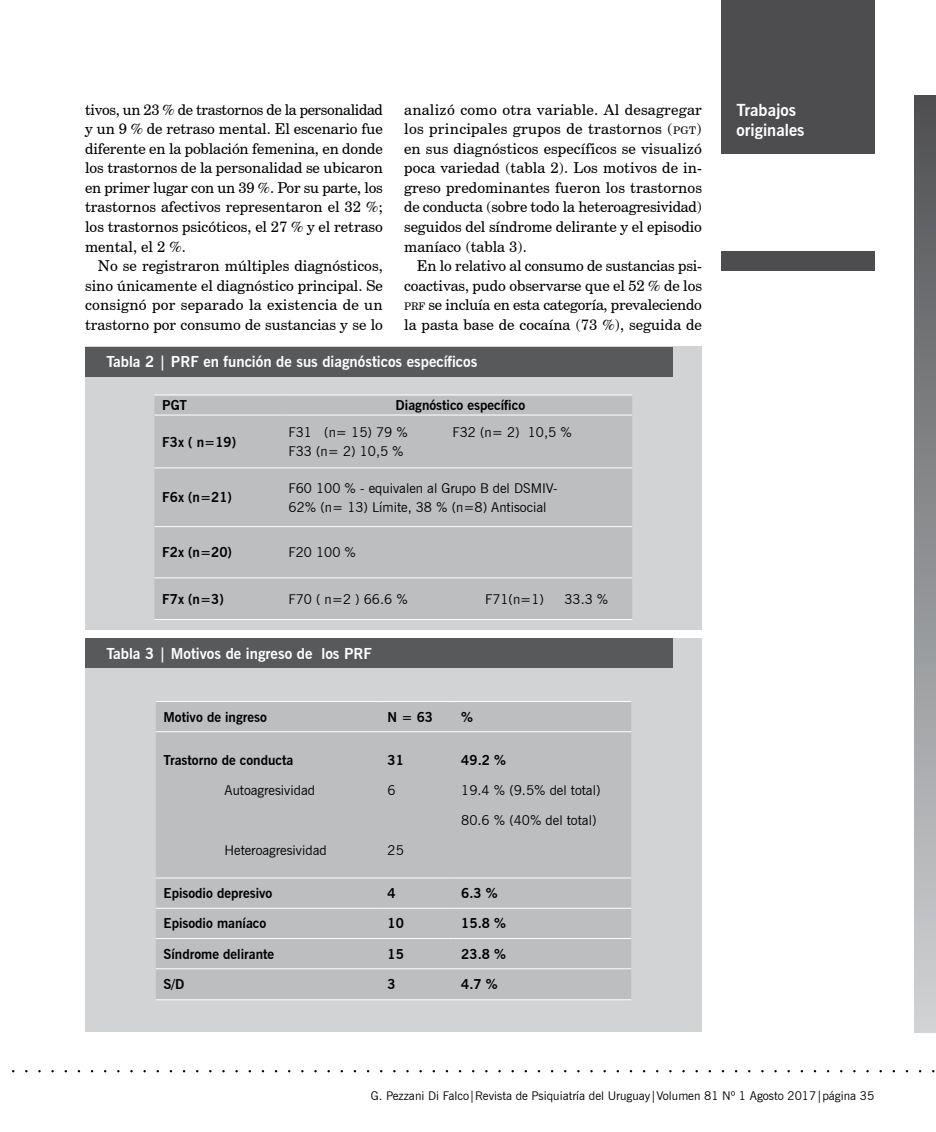
<style>
.page{position:relative;width:936px;height:1132px;background:#fff}
.page>*{position:absolute;margin:0;border:0;box-sizing:border-box;transform-origin:0 0}
.t1{font:700 16.5px/19.8px "News Gothic BT";color:#fff}
.t2{font:15px/19.5px "Century Schoolbook BT";color:#000;text-align:justify}
.t3{font:700 15px "News Gothic BT";color:#fff}
.t4{font:13.5px/19.5px "News Gothic BT";color:#000}
.t5{font:700 13.5px "News Gothic BT";color:#000}
.t6{font:12px "News Gothic BT";color:#000}
.s1{font-size:10.5px}
.s2{font-style:inherit}
</style>
<div class="page">
<div style="left:721px;top:251px;width:153px;height:20px;background:#4d4d4f"></div>
<div style="left:914px;top:95px;width:21px;height:936px;background:linear-gradient(to bottom,#4f5053,#cfd2d4)"></div>
<div style="left:721px;top:0;width:153px;height:154px;background:#4d4d4f"></div>
<div style="left:85px;top:347px;width:617px;height:282px;background:#d1d3d4"></div>
<div style="left:85px;top:638px;width:617px;height:393px;background:#d1d3d4"></div>
<div style="left:85px;top:347px;width:588px;height:29px;background:#58595b"></div>
<div style="left:85px;top:638px;width:588px;height:30px;background:#58595b"></div>
<div style="left:154px;top:395px;width:478px;height:224px;background:#bcbec0"></div>
<hr style="left:154px;top:394px;width:127px;height:1px;background:#fff">
<hr style="left:281px;top:394px;width:351px;height:1px;background:#fff">
<hr style="left:154px;top:414px;width:127px;height:1px;background:#fff">
<hr style="left:281px;top:414px;width:351px;height:1px;background:#fff">
<hr style="left:154px;top:467px;width:127px;height:1px;background:#fff">
<hr style="left:281px;top:467px;width:351px;height:1px;background:#fff">
<hr style="left:154px;top:526px;width:127px;height:1px;background:#fff">
<hr style="left:281px;top:526px;width:351px;height:1px;background:#fff">
<hr style="left:154px;top:577px;width:127px;height:1px;background:#fff">
<hr style="left:281px;top:577px;width:351px;height:1px;background:#fff">
<hr style="left:154px;top:619px;width:127px;height:1px;background:#fff">
<hr style="left:281px;top:619px;width:351px;height:1px;background:#fff">
<div style="left:156px;top:702px;width:475px;height:297px;background:#bcbec0"></div>
<hr style="left:156px;top:701px;width:224px;height:1px;background:#fff">
<hr style="left:380px;top:701px;width:73px;height:1px;background:#fff">
<hr style="left:453px;top:701px;width:178px;height:1px;background:#fff">
<hr style="left:156px;top:731px;width:224px;height:1px;background:#fff">
<hr style="left:380px;top:731px;width:73px;height:1px;background:#fff">
<hr style="left:453px;top:731px;width:178px;height:1px;background:#fff">
<hr style="left:156px;top:877px;width:224px;height:1px;background:#fff">
<hr style="left:380px;top:877px;width:73px;height:1px;background:#fff">
<hr style="left:453px;top:877px;width:178px;height:1px;background:#fff">
<hr style="left:156px;top:907px;width:224px;height:1px;background:#fff">
<hr style="left:380px;top:907px;width:73px;height:1px;background:#fff">
<hr style="left:453px;top:907px;width:178px;height:1px;background:#fff">
<hr style="left:156px;top:937px;width:224px;height:1px;background:#fff">
<hr style="left:380px;top:937px;width:73px;height:1px;background:#fff">
<hr style="left:453px;top:937px;width:178px;height:1px;background:#fff">
<hr style="left:156px;top:968px;width:224px;height:1px;background:#fff">
<hr style="left:380px;top:968px;width:73px;height:1px;background:#fff">
<hr style="left:453px;top:968px;width:178px;height:1px;background:#fff">
<hr style="left:156px;top:999px;width:224px;height:1px;background:#fff">
<hr style="left:380px;top:999px;width:73px;height:1px;background:#fff">
<hr style="left:453px;top:999px;width:178px;height:1px;background:#fff">
<p class="t2" style="left:85px;top:100px;width:299px">tivos, un 23 % de trastornos de la personalidad y un 9 % de retraso mental. El escenario fue diferente en la población femenina, en donde los trastornos de la personalidad se ubicaron en primer lugar con un 39 %. Por su parte, los trastornos afectivos representaron el 32 %; los trastornos psicóticos, el 27 % y el retraso mental, el 2 %.</p>
<p class="t2" style="left:85px;top:256px;width:299px;text-indent:13px">No se registraron múltiples diagnósticos, sino únicamente el diagnóstico principal. Se consignó por separado la existencia de un trastorno por consumo de sustancias y se lo</p>
<p class="t2" style="left:404px;top:100px;width:299px">analizó como otra variable. Al desagregar los principales grupos de trastornos (<span class="s1">pgt</span><span class="s2">) </span>en sus diagnósticos específicos se visualizó poca variedad (tabla 2). Los motivos de in&shy;greso predominantes fueron los trastornos de conducta (sobre todo la heteroagresividad) seguidos del síndrome delirante y el episodio maníaco (tabla 3).</p>
<p class="t2" style="left:404px;top:256px;width:299px;text-indent:13px">En lo relativo al consumo de sustancias psi&shy;coactivas, pudo observarse que el 52 % de los <span class="s1">prf</span> se incluía en esta categoría, prevaleciendo la pasta base de cocaína (73 %), seguida de</p>
<p class="t3" style="left:106px;top:353px;width:372px">Tabla 2 | PRF en función de sus diagnósticos específicos</p>
<p class="t5" style="left:162px;top:397px;width:26px">PGT</p>
<p class="t5" style="left:395px;top:397px;width:131px">Diagnóstico específico</p>
<p class="t5" style="left:162px;top:433px;width:75px">F3x ( n=19)</p>
<p class="t4" style="left:288px;top:422px;width:121px">F31 (n= 15) 79 %</p>
<p class="t4" style="left:452px;top:422px;width:121px">F32 (n= 2) 10,5 %</p>
<p class="t4" style="left:288px;top:441px;width:117px">F33 (n= 2) 10,5 %</p>
<p class="t5" style="left:162px;top:489px;width:71px">F6x (n=21)</p>
<p class="t4" style="left:288px;top:478px;width:271px">F60 100 % - equivalen al Grupo B del DSMIV-<br>62% (n= 13) Límite, 38 % (n=8) Antisocial</p>
<p class="t5" style="left:162px;top:544px;width:71px">F2x (n=20)</p>
<p class="t4" style="left:288px;top:542px;width:69px">F20 100 %</p>
<p class="t5" style="left:162px;top:590px;width:63px">F7x (n=3)</p>
<p class="t4" style="left:288px;top:589px;width:121px">F70 ( n=2 ) 66.6 %</p>
<p class="t4" style="left:485px;top:589px;width:60px">F71(n=1)</p>
<p class="t4" style="left:564px;top:589px;width:45px">33.3 %</p>
<p class="t3" style="left:106px;top:644px;width:267px">Tabla 3 | Motivos de ingreso de los PRF</p>
<p class="t5" style="left:163px;top:708px;width:105px">Motivo de ingreso</p>
<p class="t5" style="left:387px;top:708px;width:47px">N = 63</p>
<p class="t5" style="left:461px;top:708px;width:13px">%</p>
<p class="t5" style="left:163px;top:751px;width:131px">Trastorno de conducta</p>
<p class="t4" style="left:224px;top:780px;width:92px">Autoagresividad</p>
<p class="t5" style="left:461px;top:751px;width:46px">49.2 %</p>
<p class="t4" style="left:461px;top:780px;width:141px">19.4 % (9.5% del total)</p>
<p class="t4" style="left:461px;top:810px;width:137px">80.6 % (40% del total)</p>
<p class="t5" style="left:387px;top:751px;width:18px">31</p>
<p class="t4" style="left:387px;top:780px;width:10px">6</p>
<p class="t4" style="left:224px;top:840px;width:104px">Heteroagresividad</p>
<p class="t4" style="left:387px;top:840px;width:18px">25</p>
<p class="t5" style="left:163px;top:884px;width:110px">Episodio depresivo</p>
<p class="t5" style="left:387px;top:884px;width:10px">4</p>
<p class="t5" style="left:461px;top:884px;width:38px">6.3 %</p>
<p class="t5" style="left:163px;top:915px;width:104px">Episodio maníaco</p>
<p class="t5" style="left:387px;top:915px;width:18px">10</p>
<p class="t5" style="left:461px;top:915px;width:46px">15.8 %</p>
<p class="t5" style="left:163px;top:945px;width:112px">Síndrome delirante</p>
<p class="t5" style="left:387px;top:945px;width:18px">15</p>
<p class="t5" style="left:461px;top:945px;width:46px">23.8 %</p>
<p class="t5" style="left:163px;top:976px;width:22px">S/D</p>
<p class="t5" style="left:387px;top:976px;width:10px">3</p>
<p class="t5" style="left:461px;top:976px;width:38px">4.7 %</p>
<p class="t1" style="left:736px;top:100px;width:69px">Trabajos originales</p>
<p class="t6" style="left:371px;top:1087px;width:505px">G. Pezzani Di Falco|Revista de Psiquiatría del Uruguay|Volumen 81 Nº 1 Agosto 2017|página 35</p>
</div>
